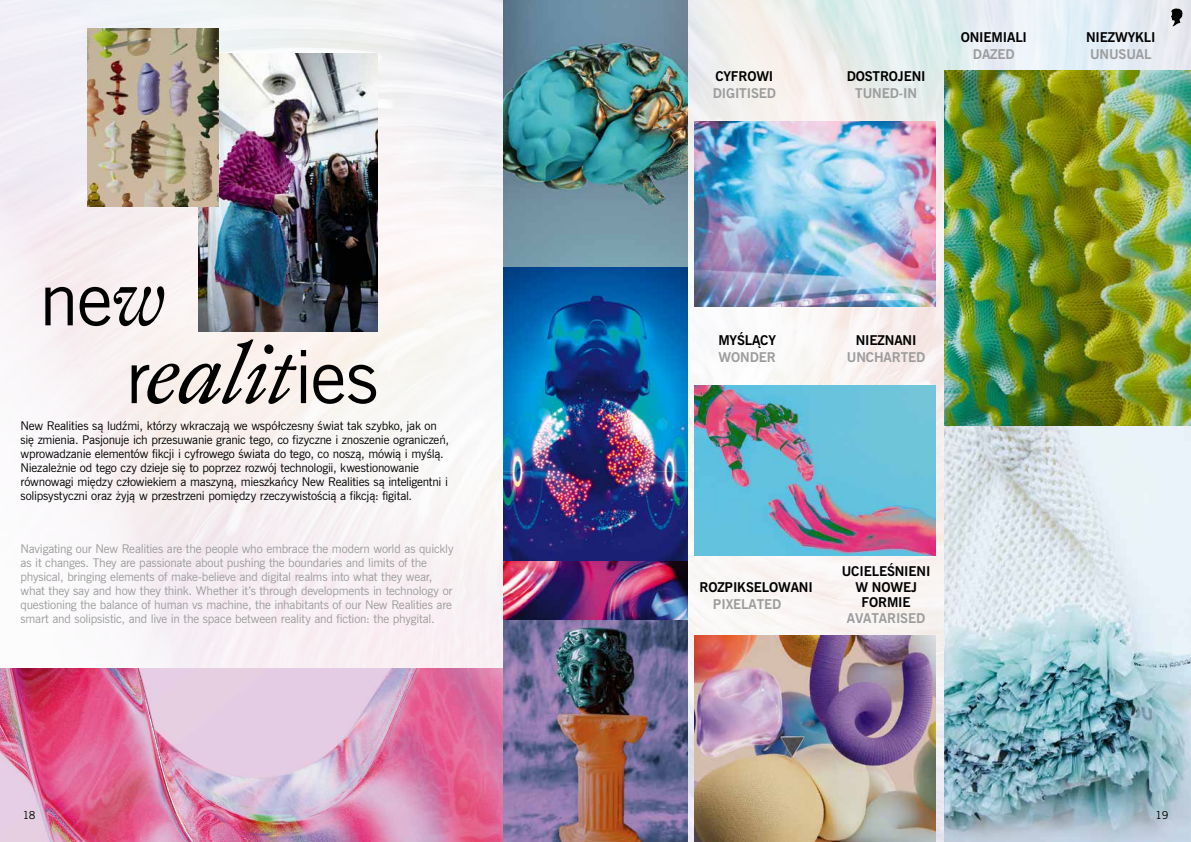
<style>
.page{position:relative;width:1191px;height:842px;background:#fff}
.page>*{position:absolute;margin:0;border:0;box-sizing:border-box;transform-origin:0 0}
.t1{font:700 13.5px/15.5px "News Gothic";letter-spacing:-.01em;color:#000;text-align:center}
.t2{font:700 13.5px "News Gothic";letter-spacing:-.01em;color:#9c9c9c}
.t3{font:12px/14px "News Gothic";letter-spacing:-.015em;color:#000}
.t4{font:12px/14px "News Gothic";letter-spacing:-.015em;color:#9c9c9c}
.t5{font:11px "News Gothic";color:#000}
</style>
<div class="page">
<img style="left:0;top:0;width:503px;height:668px">
<img style="left:198px;top:54px;width:179px;height:278px">
<img style="left:503px;top:0;width:84px;height:668px">
<svg style="left:45px;top:287px;width:28px;height:38px"></svg>
<svg style="left:80px;top:286px;width:84px;height:40px"></svg>
<svg style="left:132px;top:339px;width:174px;height:65px"></svg>
<svg style="left:313px;top:365px;width:63px;height:39px"></svg>
<img style="left:0;top:668px;width:587px;height:174px">
<img style="left:88px;top:28px;width:130px;height:179px">
<img style="left:687px;top:0;width:504px;height:842px">
<img style="left:694px;top:635px;width:241px;height:207px">
<img style="left:944px;top:71px;width:247px;height:771px">
<img style="left:587px;top:0;width:100px;height:842px">
<img style="left:694px;top:386px;width:241px;height:170px">
<img style="left:587px;top:668px;width:8px;height:174px">
<img style="left:694px;top:122px;width:241px;height:184px">
<svg style="left:1171px;top:8px;width:11px;height:18px"></svg>
<p class="t3" style="left:21px;top:419px;width:430px">New Realities są ludźmi, którzy wkraczają we współczesny świat tak szybko, jak on się zmienia. Pasjonuje ich przesuwanie granic tego, co fizyczne i znoszenie ograniczeń, wprowadzanie elementów fikcji i cyfrowego świata do tego, co noszą, mówią i myślą.<br>Niezależnie od tego czy dzieje się to poprzez rozwój technologii, kwestionowanie równowagi między człowiekiem a maszyną, mieszkańcy New Realities są inteligentni i solipsystyczni oraz żyją w przestrzeni pomiędzy rzeczywistością a fikcją: figital.</p>
<p class="t4" style="left:21px;top:542px;width:434px">Navigating our New Realities are the people who embrace the modern world as quickly as it changes. They are passionate about pushing the boundaries and limits of the physical, bringing elements of make-believe and digital realms into what they wear, what they say and how they think. Whether it’s through developments in technology or questioning the balance of human vs machine, the inhabitants of our New Realities are smart and solipsistic, and live in the space between reality and fiction: the phygital.</p>
<p class="t1" style="left:715px;top:69px;width:60px">CYFROWI</p>
<p class="t2" style="left:712px;top:85px;width:65px">DIGITISED</p>
<p class="t1" style="left:846px;top:69px;width:80px">DOSTROJENI</p>
<p class="t2" style="left:855px;top:85px;width:63px">TUNED-IN</p>
<p class="t1" style="left:960px;top:30px;width:68px">ONIEMIALI</p>
<p class="t2" style="left:973px;top:45px;width:43px">DAZED</p>
<p class="t1" style="left:1086px;top:30px;width:71px">NIEZWYKLI</p>
<p class="t2" style="left:1090px;top:45px;width:63px">UNUSUAL</p>
<p class="t1" style="left:718px;top:333px;width:59px">MYŚLĄCY</p>
<p class="t1" style="left:856px;top:333px;width:62px">NIEZNANI</p>
<p class="t2" style="left:718px;top:348px;width:59px">WONDER</p>
<p class="t2" style="left:847px;top:348px;width:80px">UNCHARTED</p>
<p class="t1" style="left:699px;top:580px;width:115px">ROZPIKSELOWANI</p>
<p class="t2" style="left:713px;top:595px;width:70px">PIXELATED</p>
<p class="t1" style="left:841px;top:564px;width:90px">UCIELEŚNIENI<br>W NOWEJ<br>FORMIE</p>
<p class="t2" style="left:847px;top:609px;width:80px">AVATARISED</p>
<p class="t5" style="left:23px;top:808px;width:14px">18</p>
<p class="t5" style="left:1155px;top:808px;width:14px">19</p>
</div>
